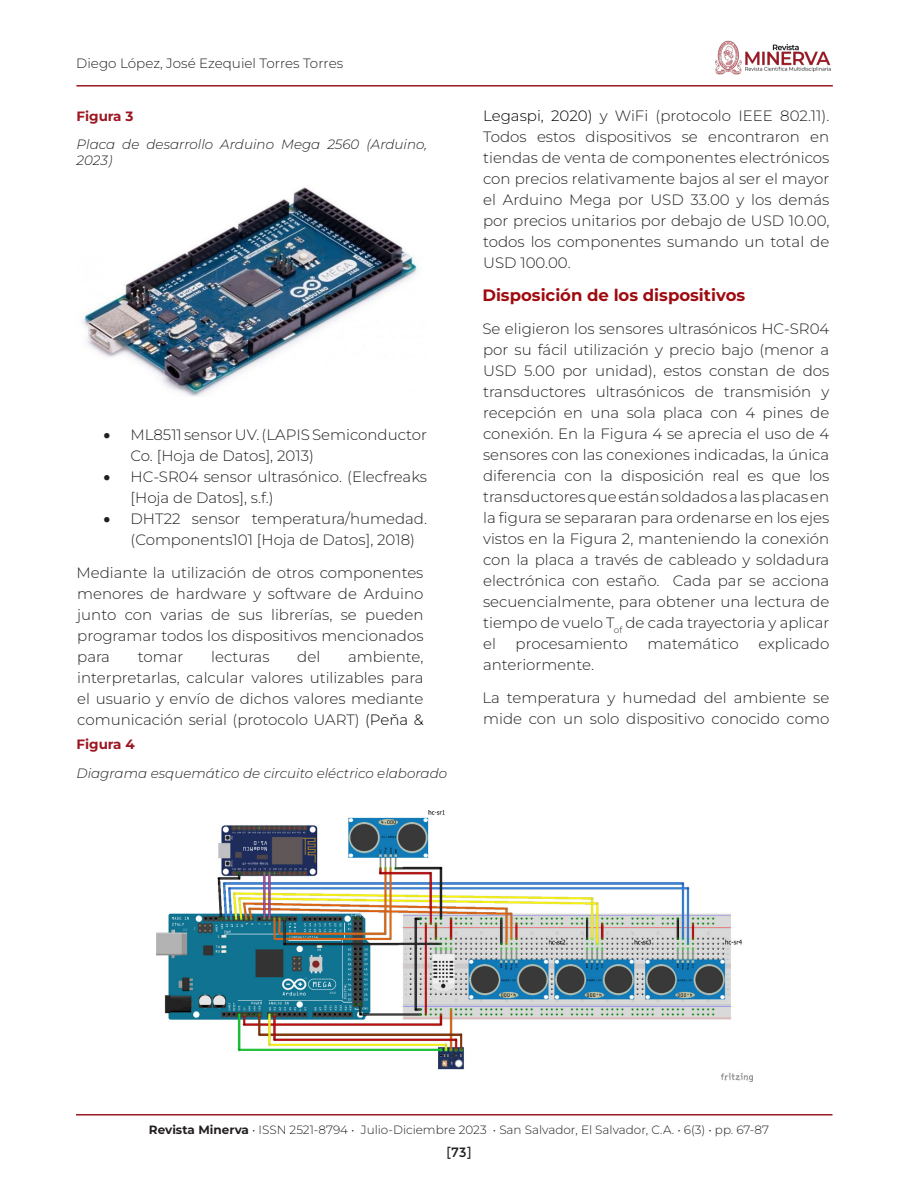
<style>
.page{position:relative;width:918px;height:1188px;background:#fff}
.page>*{position:absolute;margin:0;border:0;box-sizing:border-box;transform-origin:0 0}
.t1{font:700 16.5px "Montserrat";color:#9f0b0f}
.t2{font:300 15px/21px "Montserrat";color:#231f20}
.t3{font:italic 300 13.5px/16.2px "Montserrat";color:#231f20}
.t4{font:300 13.5px "Montserrat";color:#231f20}
.t5{font:700 13.5px "Montserrat";color:#9b1721}
.t6{font:13.5px "Montserrat";color:#231f20}
.t7{font:300 12px "Montserrat";color:#231f20}
.s1{color:#000}
.s2{font-weight:700}
</style>
<div class="page">
<hr style="left:76px;top:85px;width:757px;height:2px;background:#9b1721">
<hr style="left:76px;top:1114px;width:757px;height:2px;background:#9b1721">
<img style="left:715px;top:40px;width:116px;height:35px">
<img style="left:82px;top:187px;width:336px;height:210px">
<img style="left:157px;top:810px;width:596px;height:272px">
<p class="t4" style="left:76px;top:55px;width:268px">Diego López, José Ezequiel Torres Torres</p>
<p class="t5" style="left:77px;top:107px;width:58px">Figura 3</p>
<p class="t3" style="left:77px;top:136px;width:352px">Placa de desarrollo Arduino Mega 2560 (Arduino,<br>2023)</p>
<p class="t2" style="left:131px;top:424px;width:298px;text-indent:-27px">• ML8511 sensor UV. (LAPIS Semiconductor<br>Co. [Hoja de Datos], 2013)</p>
<p class="t2" style="left:131px;top:466px;width:298px;text-indent:-27px">• HC-SR04 sensor ultrasónico. (Elecfreaks [Hoja de Datos], s.f.)</p>
<p class="t2" style="left:131px;top:508px;width:298px;text-indent:-27px">• DHT22 sensor temperatura/humedad. (Components101 [Hoja de Datos], 2018)</p>
<p class="t2" style="left:77px;top:562px;width:348px;text-align:justify">Mediante la utilización de otros componentes menores de hardware y software de Arduino junto con varias de sus librerías, se pueden programar todos los dispositivos mencionados para</p>
<p class="t2" style="left:77px;top:646px;width:348px;text-align:justify;text-indent:271px">ambiente, interpretarlas, calcular valores utilizables para el usuario y envío de dichos valores mediante comunicación serial (protocolo UART) <span class="s1">(Peňa &amp;</span></p>
<p class="t2" style="left:138px;top:646px;width:47px">tomar</p>
<p class="t2" style="left:211px;top:646px;width:60px">lecturas</p>
<p class="t2" style="left:297px;top:646px;width:24px">del</p>
<p class="t5" style="left:77px;top:736px;width:60px">Figura 4</p>
<p class="t3" style="left:77px;top:764px;width:372px">Diagrama esquemático de circuito eléctrico elaborado</p>
<p class="t2" style="left:483px;top:105px;width:348px;text-align:justify"><span class="s1">Legaspi, 2020)</span> y WiFi (protocolo IEEE 802.11).<br>Todos estos dispositivos se encontraron en tiendas de venta de componentes electrónicos con precios relativamente bajos al ser el mayor el Arduino Mega por USD 33.00 y los demás por precios unitarios por debajo de USD 10.00, todos los componentes sumando un total de USD 100.00.</p>
<p class="t1" style="left:482px;top:284px;width:264px">Disposición de los dispositivos</p>
<p class="t2" style="left:482px;top:318px;width:349px;text-align:justify">Se eligieron los sensores ultrasónicos HC-SR04 por su fácil utilización y precio bajo (menor a USD 5.00 por unidad), estos constan de dos transductores ultrasónicos de transmisión y recepción en una sola placa con 4 pines de conexión. En la Figura 4 se aprecia el uso de 4 sensores con las conexiones indicadas, la única diferencia con la disposición real es que los transductores que están soldados a las placas en la figura se separaran para ordenarse en los ejes vistos en la Figura 2, manteniendo la conexión con la placa a través de cableado y soldadura electrónica con estaño. Cada par se acciona secuencialmente, para obtener una lectura de tiempo de vuelo T<sub>of</sub> de cada trayectoria y aplicar el</p>
<p class="t2" style="left:516px;top:633px;width:114px">procesamiento</p>
<p class="t2" style="left:647px;top:633px;width:93px">matemático</p>
<p class="t2" style="left:758px;top:633px;width:72px">explicado</p>
<p class="t2" style="left:483px;top:654px;width:112px">anteriormente.</p>
<p class="t2" style="left:482px;top:687px;width:349px">La temperatura y humedad del ambiente se mide con un solo dispositivo conocido como</p>
<p class="t7" style="left:149px;top:1122px;width:622px"><span class="s2">Revista Minerva</span> • ISSN 2521-8794 • Julio-Diciembre 2023 • San Salvador, El Salvador, C.A. • 6(3) • pp. 67-87</p>
<p class="t6" style="left:446px;top:1144px;width:27px">[73]</p>
</div>
